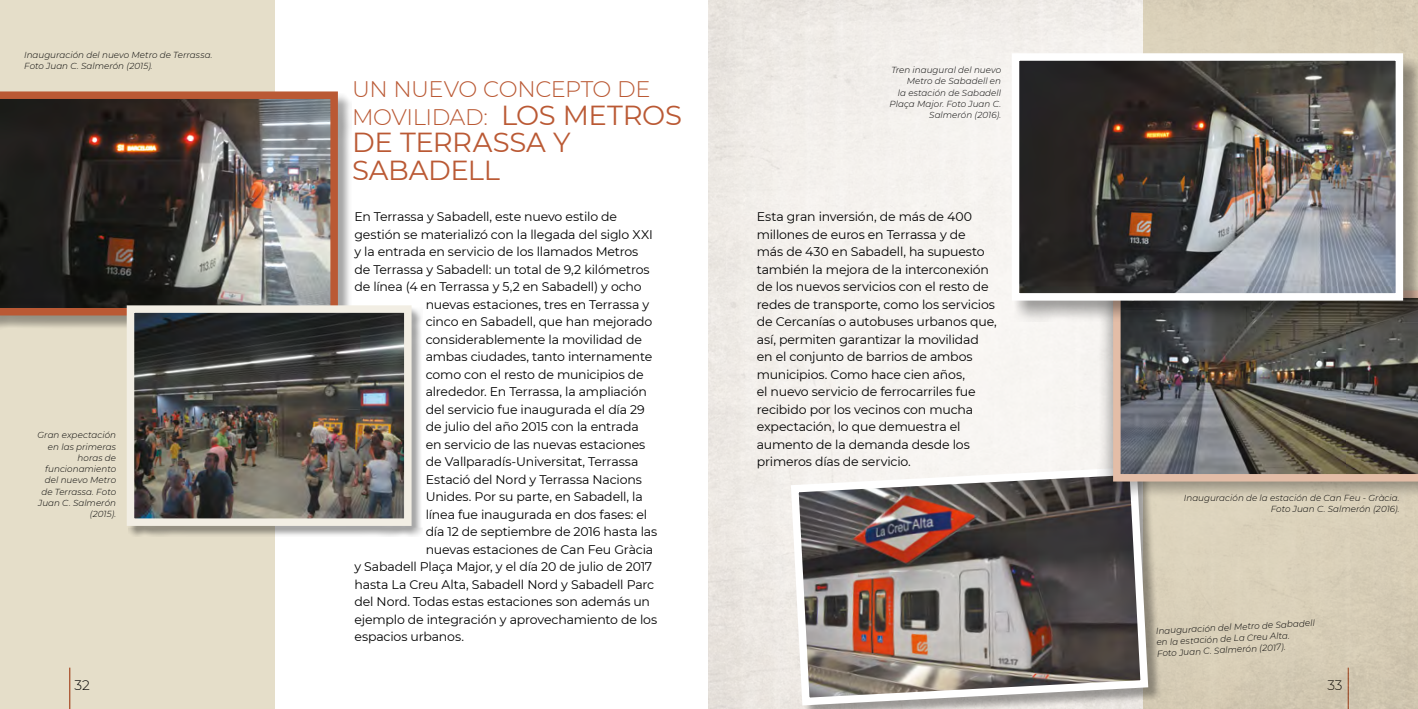
<style>
.page{position:relative;width:1418px;height:709px;background:#fff}
.page>*{position:absolute;margin:0;border:0;box-sizing:border-box;transform-origin:0 0}
.t1{font:27.5px/27.5px "Montserrat";letter-spacing:-.01em;color:#ba5934}
.t2{font:300 22.5px/27.5px "Montserrat";letter-spacing:-.025em;color:#ba5934}
.t3{font:300 13.75px "Montserrat";color:#000}
.t4{font:12.5px/17.5px "Montserrat";letter-spacing:-.015em;color:#000}
.t5{font:italic 300 8.75px/11.2px "Montserrat";letter-spacing:.005em;color:#000;text-align:right}
.s1{font-weight:400;font-size:27.5px}
</style>
<div class="page">
<div style="left:0;top:0;width:275px;height:709px;background:#e5dec9"></div>
<div style="left:1143px;top:0;width:274px;height:709px;background:#d9cfb8"></div>
<div style="left:0;top:93px;width:352px;height:237px;background:#000;opacity:.35"></div>
<img style="left:0;top:91px;width:338px;height:224px">
<div style="left:128px;top:307px;width:294px;height:229px;background:#000;opacity:.35"></div>
<img style="left:136px;top:314px;width:266px;height:203px">
<div style="left:127px;top:305px;width:284px;height:221px;border:8px solid #f2eee4"></div>
<div style="left:792px;top:469px;width:370px;height:240px;background:#000;opacity:.35"></div>
<img style="left:787px;top:463px;width:365px;height:246px">
<div style="left:1097px;top:283px;width:320px;height:218px;background:#000;opacity:.35"></div>
<svg style="left:1113px;top:322px;width:304px;height:159px;background:#635f59"></svg>
<div style="left:1013px;top:55px;width:404px;height:267px;background:#000;opacity:.35"></div>
<img style="left:1020px;top:62px;width:373px;height:229px">
<div style="left:1011px;top:53px;width:391px;height:247px;border:8px solid #fff"></div>
<p class="t5" style="left:24px;top:49px;width:190px;text-align:left">Inauguración del nuevo Metro de Terrassa.<br>Foto Juan C. Salmerón (2015).</p>
<p class="t5" style="left:37px;top:429px;width:80px">Gran expectación en las primeras horas de funcionamiento del nuevo Metro de Terrassa. Foto<br>Juan C. Salmerón (2015).</p>
<h2 class="t2" style="left:352px;top:75px;width:331px">UN NUEVO CONCEPTO DE<br>MOVILIDAD: <span class="s1">LOS METROS</span></h2>
<h1 class="t1" style="left:352px;top:128px;width:220px">DE TERRASSA Y<br>SABADELL</h1>
<p class="t4" style="left:354px;top:208px;width:264px">En Terrassa y Sabadell, este nuevo estilo de</p>
<p class="t4" style="left:354px;top:225px;width:300px">gestión se materializó con la llegada del siglo XXI</p>
<p class="t4" style="left:354px;top:243px;width:285px">y la entrada en servicio de los llamados Metros</p>
<p class="t4" style="left:354px;top:260px;width:297px">de Terrassa y Sabadell: un total de 9,2 kilómetros</p>
<p class="t4" style="left:354px;top:278px;width:289px">de línea (4 en Terrassa y 5,2 en Sabadell) y ocho</p>
<p class="t4" style="left:426px;top:295px;width:225px">nuevas estaciones, tres en Terrassa y</p>
<p class="t4" style="left:426px;top:313px;width:228px">cinco en Sabadell, que han mejorado</p>
<p class="t4" style="left:426px;top:330px;width:218px">considerablemente la movilidad de</p>
<p class="t4" style="left:426px;top:348px;width:228px">ambas ciudades, tanto internamente</p>
<p class="t4" style="left:426px;top:365px;width:219px">como con el resto de municipios de</p>
<p class="t4" style="left:426px;top:383px;width:223px">alrededor. En Terrassa, la ampliación</p>
<p class="t4" style="left:426px;top:400px;width:220px">del servicio fue inaugurada el día 29</p>
<p class="t4" style="left:426px;top:418px;width:215px">de julio del año 2015 con la entrada</p>
<p class="t4" style="left:426px;top:435px;width:221px">en servicio de las nuevas estaciones</p>
<p class="t4" style="left:426px;top:453px;width:214px">de Vallparadís-Universitat, Terrassa</p>
<p class="t4" style="left:426px;top:470px;width:218px">Estació del Nord y Terrassa Nacions</p>
<p class="t4" style="left:426px;top:488px;width:218px">Unides. Por su parte, en Sabadell, la</p>
<p class="t4" style="left:426px;top:505px;width:223px">línea fue inaugurada en dos fases: el</p>
<p class="t4" style="left:426px;top:523px;width:233px">día 12 de septiembre de 2016 hasta las</p>
<p class="t4" style="left:426px;top:540px;width:229px">nuevas estaciones de Can Feu Gràcia</p>
<p class="t4" style="left:354px;top:558px;width:299px">y Sabadell Plaça Major, y el día 20 de julio de 2017</p>
<p class="t4" style="left:354px;top:575px;width:301px">hasta La Creu Alta, Sabadell Nord y Sabadell Parc</p>
<p class="t4" style="left:354px;top:593px;width:297px">del Nord. Todas estas estaciones son además un</p>
<p class="t4" style="left:354px;top:610px;width:304px">ejemplo de integración y aprovechamiento de los</p>
<p class="t4" style="left:354px;top:628px;width:111px">espacios urbanos.</p>
<p class="t5" style="left:889px;top:64px;width:113px">Tren inaugural del nuevo<br>Metro de Sabadell en<br>la estación de Sabadell<br>Plaça Major. Foto Juan C.<br>Salmerón (2016).</p>
<p class="t4" style="left:756px;top:208px;width:241px">Esta gran inversión, de más de 400 millones de euros en Terrassa y de<br>más de 430 en Sabadell, ha supuesto también la mejora de la interconexión de los nuevos servicios con el resto de redes de transporte, como los servicios de Cercanías o autobuses urbanos que, así, permiten garantizar la movilidad en el conjunto de barrios de ambos municipios. Como hace cien años,<br>el nuevo servicio de ferrocarriles fue recibido por los vecinos con mucha expectación, lo que demuestra el aumento de la demanda desde los primeros días de servicio.</p>
<p class="t5" style="left:1183px;top:491px;width:217px">Inauguración de la estación de Can Feu - Gràcia.<br>Foto Juan C. Salmerón (2016).</p>
<p class="t5" style="left:1155px;top:625px;width:161px;text-align:left;rotate:-3deg">Inauguración del Metro de Sabadell en la estación de La Creu Alta.<br>Foto Juan C. Salmerón (2017).</p>
<p class="t3" style="left:74px;top:675px;width:17px">32</p>
<p class="t3" style="left:1327px;top:675px;width:17px">33</p>
</div>
